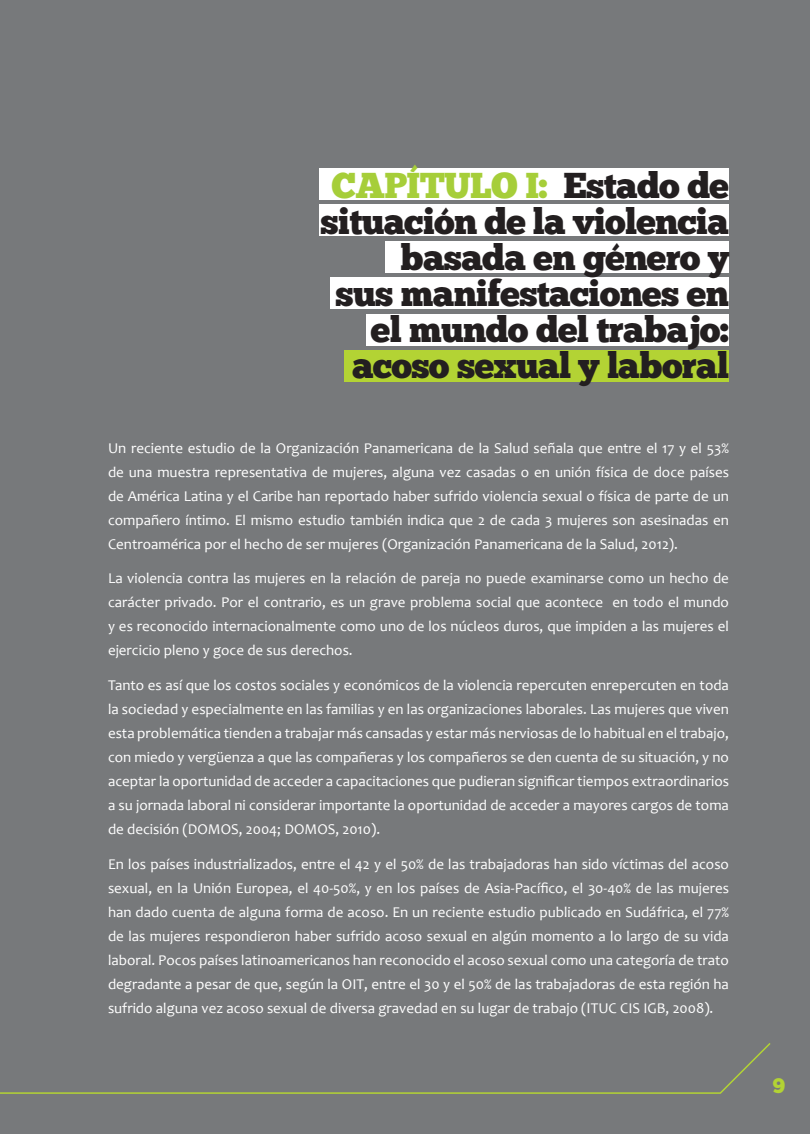
<style>
.page{position:relative;width:810px;height:1134px;background:#77797b}
.page>*{position:absolute;margin:0;border:0;box-sizing:border-box;transform-origin:0 0}
.t1{font:36px/36px "Chunk Five";letter-spacing:-.02em;color:#231f20;text-align:right}
.t2{font:21px "Chunk Five";color:#b3d334}
.t3{font:15px/24px "Candara";color:#fff;text-align:justify}
.s1{color:#a6ce39}
</style>
<div class="page">
<div style="left:320px;top:168px;width:409px;height:31px;background:#fff"></div>
<div style="left:320px;top:205px;width:409px;height:31px;background:#fff"></div>
<div style="left:386px;top:241px;width:343px;height:32px;background:#fff"></div>
<div style="left:330px;top:278px;width:399px;height:31px;background:#fff"></div>
<div style="left:366px;top:314px;width:363px;height:32px;background:#fff"></div>
<div style="left:345px;top:350px;width:384px;height:31px;background:#b3d334"></div>
<svg style="left:0;top:1043px;width:771px;height:51px"></svg>
<h1 class="t1" style="left:321px;top:167px;width:410px"><span class="s1">CAPÍTULO I:</span> Estado de situación de la violencia basada en género y<br>sus manifestaciones en el mundo del trabajo: acoso sexual y laboral</h1>
<p class="t3" style="left:108px;top:436px;width:623px">Un reciente estudio de la Organización Panamericana de la Salud señala que entre el 17 y el 53% de una muestra representativa de mujeres, alguna vez casadas o en unión física de doce países de América Latina y el Caribe han reportado haber sufrido violencia sexual o física de parte de un compañero íntimo. El mismo estudio también indica que 2 de cada 3 mujeres son asesinadas en Centroamérica por el hecho de ser mujeres (Organización Panamericana de la Salud, 2012).</p>
<p class="t3" style="left:108px;top:567px;width:623px">La violencia contra las mujeres en la relación de pareja no puede examinarse como un hecho de carácter privado. Por el contrario, es un grave problema social que acontece en todo el mundo y es reconocido internacionalmente como uno de los núcleos duros, que impiden a las mujeres el ejercicio pleno y goce de sus derechos.</p>
<p class="t3" style="left:108px;top:673px;width:623px">Tanto es así que los costos sociales y económicos de la violencia repercuten enrepercuten en toda la sociedad y especialmente en las familias y en las organizaciones laborales. Las mujeres que viven esta problemática tienden a trabajar más cansadas y estar más nerviosas de lo habitual en el trabajo, con miedo y vergüenza a que las compañeras y los compañeros se den cuenta de su situación, y no aceptar la oportunidad de acceder a capacitaciones que pudieran significar tiempos extraordinarios a su jornada laboral ni considerar importante la oportunidad de acceder a mayores cargos de toma de decisión (DOMOS, 2004; DOMOS, 2010).</p>
<p class="t3" style="left:108px;top:852px;width:623px">En los países industrializados, entre el 42 y el 50% de las trabajadoras han sido víctimas del acoso sexual, en la Unión Europea, el 40-50%, y en los países de Asia-Pacífico, el 30-40% de las mujeres han dado cuenta de alguna forma de acoso. En un reciente estudio publicado en Sudáfrica, el 77% de las mujeres respondieron haber sufrido acoso sexual en algún momento a lo largo de su vida laboral. Pocos países latinoamericanos han reconocido el acoso sexual como una categoría de trato degradante a pesar de que, según la OIT, entre el 30 y el 50% de las trabajadoras de esta región ha sufrido alguna vez acoso sexual de diversa gravedad en su lugar de trabajo (ITUC CIS IGB, 2008).</p>
<h2 class="t2" style="left:773px;top:1073px;width:14px">9</h2>
</div>
